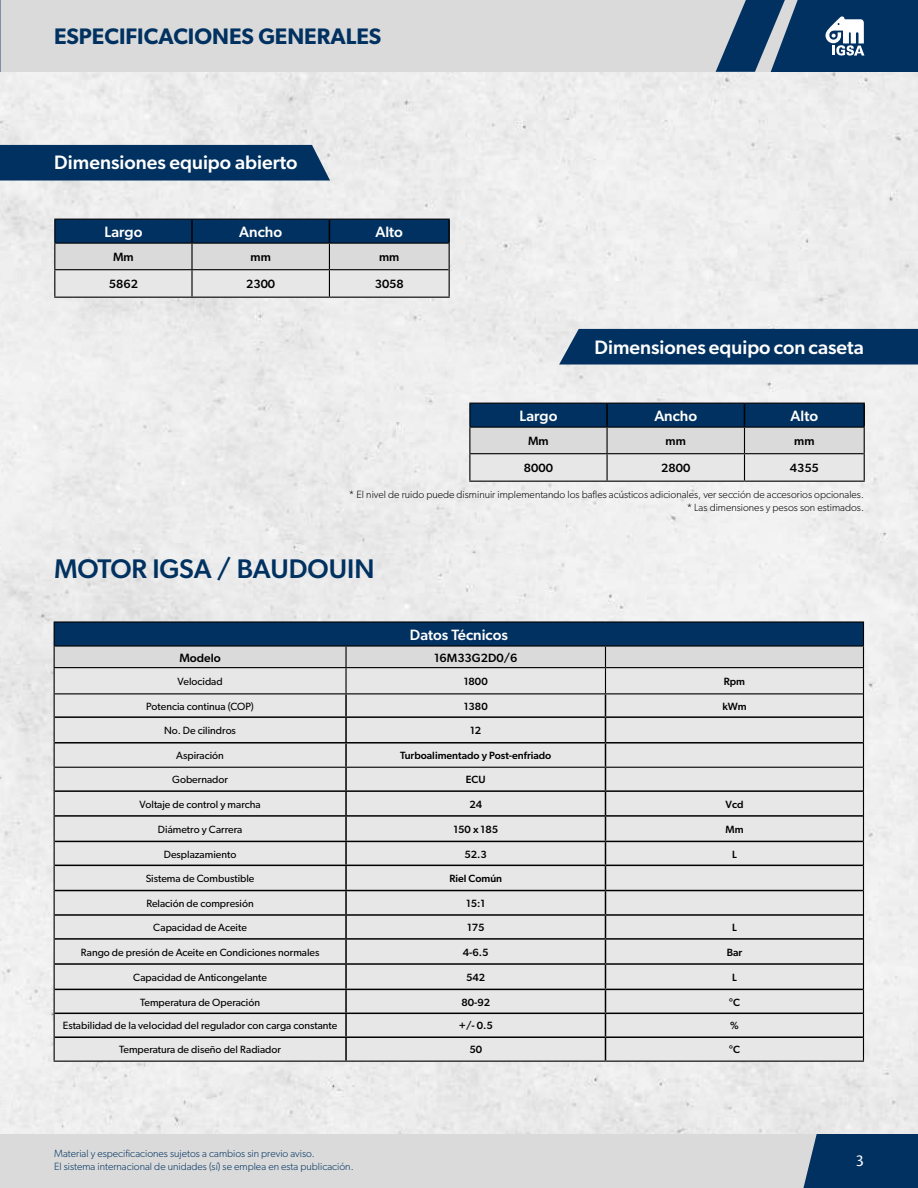
<style>
.page{position:relative;width:918px;height:1188px;background:#fff}
.page>*{position:absolute;margin:0;border:0;box-sizing:border-box;transform-origin:0 0}
.t1{font:500 27px "Gibson";letter-spacing:-.005em;color:#003160}
.t2{font:600 22.5px "Gibson";color:#003160}
.t3{font:500 19.5px "Gibson";color:#fff}
.t4{font:500 15px "Gibson";color:#fff}
.t5{font:500 15px "Stone Sans Std";color:#fff}
.t6{font:500 12px "Gibson";color:#000}
.t7{font:10.5px "Gibson";color:#000}
.t8{font:300 10.5px/13.5px "Gibson";color:#000;text-align:right}
.t9{font:300 10.5px/12.6px "Gibson";color:#003160}
.t10{font:500 10.5px "Gibson";color:#000}
</style>
<div class="page">
<div style="left:1px;top:72px;width:917px;height:1063px;background:#ededed"></div>
<div style="left:0;top:1135px;width:918px;height:53px;background:#dadada"></div>
<div style="left:803px;top:1134px;width:115px;height:54px;background:#003160"></div>
<div style="left:0;top:0;width:918px;height:72px;background:#dadada"></div>
<svg style="left:716px;top:0;width:202px;height:72px;background:#2f557b"></svg>
<svg style="left:0;top:0;width:1px;height:72px"></svg>
<hr style="left:54px;top:621px;width:292px;height:2px;background:#000">
<hr style="left:346px;top:621px;width:259px;height:2px;background:#000">
<hr style="left:605px;top:621px;width:259px;height:2px;background:#000">
<svg style="left:54px;top:623px;width:810px;height:438px;background:#cccfd1"></svg>
<hr style="left:54px;top:1061px;width:292px;height:1px;background:#000">
<hr style="left:346px;top:1061px;width:259px;height:1px;background:#000">
<hr style="left:605px;top:1061px;width:259px;height:1px;background:#000">
<svg style="left:54px;top:219px;width:396px;height:78px;background:#93a1af"></svg>
<hr style="left:54px;top:297px;width:138px;height:1px;background:#000">
<hr style="left:192px;top:297px;width:137px;height:1px;background:#000">
<hr style="left:329px;top:297px;width:121px;height:1px;background:#000">
<svg style="left:469px;top:403px;width:396px;height:78px;background:#93a1af"></svg>
<hr style="left:469px;top:481px;width:138px;height:1px;background:#000">
<hr style="left:607px;top:481px;width:138px;height:1px;background:#000">
<hr style="left:745px;top:481px;width:120px;height:1px;background:#000">
<div style="left:0;top:145px;width:330px;height:36px;background:#003160"></div>
<div style="left:559px;top:329px;width:359px;height:36px;background:#003160"></div>
<h2 class="t2" style="left:54px;top:23px;width:329px">ESPECIFICACIONES GENERALES</h2>
<h3 class="t3" style="left:54px;top:151px;width:245px">Dimensiones equipo abierto</h3>
<h3 class="t4" style="left:104px;top:223px;width:40px">Largo</h3>
<h3 class="t4" style="left:239px;top:223px;width:44px">Ancho</h3>
<h3 class="t4" style="left:376px;top:223px;width:29px">Alto</h3>
<p class="t6" style="left:113px;top:250px;width:22px">Mm</p>
<p class="t6" style="left:251px;top:250px;width:22px">mm</p>
<p class="t6" style="left:379px;top:250px;width:22px">mm</p>
<p class="t6" style="left:109px;top:277px;width:31px">5862</p>
<p class="t6" style="left:246px;top:277px;width:31px">2300</p>
<p class="t6" style="left:375px;top:277px;width:31px">3058</p>
<h3 class="t3" style="left:594px;top:335px;width:271px">Dimensiones equipo con caseta</h3>
<h3 class="t4" style="left:519px;top:407px;width:40px">Largo</h3>
<h3 class="t4" style="left:654px;top:407px;width:44px">Ancho</h3>
<h3 class="t4" style="left:791px;top:407px;width:29px">Alto</h3>
<p class="t6" style="left:528px;top:434px;width:22px">Mm</p>
<p class="t6" style="left:666px;top:434px;width:22px">mm</p>
<p class="t6" style="left:794px;top:434px;width:22px">mm</p>
<p class="t6" style="left:524px;top:461px;width:31px">8000</p>
<p class="t6" style="left:661px;top:461px;width:31px">2800</p>
<p class="t6" style="left:790px;top:461px;width:31px">4355</p>
<p class="t8" style="left:349px;top:487px;width:517px">* El nivel de ruido puede disminuir implementando los bafles acústicos adicionales, ver sección de accesorios opcionales. * Las dimensiones y pesos son estimados.</p>
<h1 class="t1" style="left:54px;top:552px;width:322px">MOTOR IGSA / BAUDOUIN</h1>
<h3 class="t4" style="left:410px;top:626px;width:100px">Datos Técnicos</h3>
<p class="t6" style="left:179px;top:650px;width:43px">Modelo</p>
<p class="t6" style="left:434px;top:650px;width:85px">16M33G2D0/6</p>
<p class="t7" style="left:177px;top:675px;width:47px">Velocidad</p>
<p class="t10" style="left:464px;top:675px;width:25px">1800</p>
<p class="t10" style="left:724px;top:675px;width:23px">Rpm</p>
<p class="t7" style="left:146px;top:700px;width:109px">Potencia continua (COP)</p>
<p class="t10" style="left:464px;top:700px;width:25px">1380</p>
<p class="t10" style="left:722px;top:700px;width:26px">kWm</p>
<p class="t7" style="left:164px;top:724px;width:73px">No. De cilindros</p>
<p class="t10" style="left:470px;top:724px;width:13px">12</p>
<p class="t7" style="left:176px;top:749px;width:49px">Aspiración</p>
<p class="t10" style="left:400px;top:749px;width:153px">Turboalimentado y Post-enfriado</p>
<p class="t7" style="left:172px;top:773px;width:57px">Gobernador</p>
<p class="t10" style="left:466px;top:773px;width:21px">ECU</p>
<p class="t7" style="left:139px;top:798px;width:123px">Voltaje de control y marcha</p>
<p class="t10" style="left:470px;top:798px;width:14px">24</p>
<p class="t10" style="left:726px;top:798px;width:19px">Vcd</p>
<p class="t7" style="left:158px;top:823px;width:86px">Diámetro y Carrera</p>
<p class="t10" style="left:453px;top:823px;width:46px">150 x 185</p>
<p class="t10" style="left:726px;top:823px;width:20px">Mm</p>
<p class="t7" style="left:164px;top:848px;width:74px">Desplazamiento</p>
<p class="t10" style="left:465px;top:848px;width:24px">52.3</p>
<p class="t10" style="left:732px;top:848px;width:6px">L</p>
<p class="t7" style="left:146px;top:872px;width:110px">Sistema de Combustible</p>
<p class="t10" style="left:449px;top:872px;width:54px">Riel Común</p>
<p class="t7" style="left:146px;top:897px;width:109px">Relación de compresión</p>
<p class="t10" style="left:466px;top:897px;width:21px">15:1</p>
<p class="t7" style="left:153px;top:921px;width:95px">Capacidad de Aceite</p>
<p class="t10" style="left:467px;top:921px;width:19px">175</p>
<p class="t10" style="left:732px;top:921px;width:6px">L</p>
<p class="t7" style="left:81px;top:946px;width:240px">Rango de presión de Aceite en Condiciones normales</p>
<p class="t10" style="left:463px;top:946px;width:27px">4-6.5</p>
<p class="t10" style="left:727px;top:946px;width:17px">Bar</p>
<p class="t7" style="left:133px;top:971px;width:135px">Capacidad de Anticongelante</p>
<p class="t10" style="left:466px;top:971px;width:21px">542</p>
<p class="t10" style="left:732px;top:971px;width:6px">L</p>
<p class="t7" style="left:140px;top:996px;width:121px">Temperatura de Operación</p>
<p class="t10" style="left:461px;top:996px;width:30px">80-92</p>
<p class="t10" style="left:729px;top:996px;width:13px">°C</p>
<p class="t7" style="left:63px;top:1020px;width:276px">Estabilidad de la velocidad del regulador con carga constante</p>
<p class="t10" style="left:459px;top:1020px;width:35px">+/- 0.5</p>
<p class="t10" style="left:730px;top:1020px;width:10px">%</p>
<p class="t7" style="left:119px;top:1043px;width:163px">Temperatura de diseño del Radiador</p>
<p class="t10" style="left:469px;top:1043px;width:14px">50</p>
<p class="t10" style="left:729px;top:1043px;width:13px">°C</p>
<p class="t9" style="left:54px;top:1147px;width:301px">Material y especificaciones sujetos a cambios sin previo aviso.<br>El sistema internacional de unidades (sí) se emplea en esta publicación.</p>
<h3 class="t5" style="left:855px;top:1152px;width:10px">3</h3>
</div>
